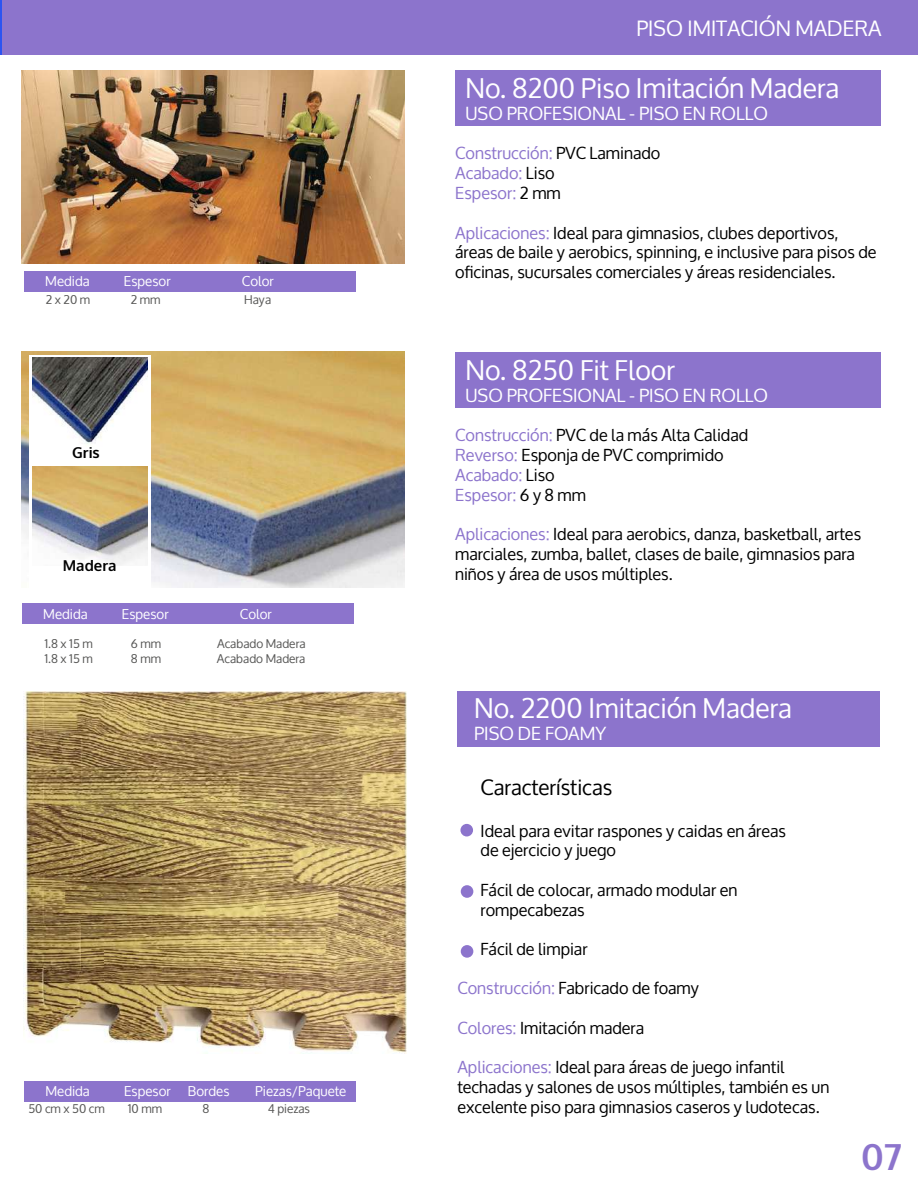
<style>
.page{position:relative;width:918px;height:1188px;background:#fff}
.page>*{position:absolute;margin:0;border:0;box-sizing:border-box;transform-origin:0 0}
.t1{font:700 36px "Oxygen";color:#8c74cc}
.t2{font:27px "Oxygen";color:#fff}
.t3{font:21px "Oxygen";color:#fff}
.t4{font:21px "Oxygen";color:#000}
.t5{font:18px "Oxygen";color:#fff}
.t6{font:16.5px/19.8px "Oxygen";color:#000}
.t7{font:16.5px/19.8px "Oxygen";color:#8c74cc}
.t8{font:700 15px "Oxygen";color:#000}
.t9{font:13.5px "Oxygen";color:#fff}
.t10{font:12px "Oxygen";color:#575756}
.s1{color:#000}
.s2{color:#8c74cc}
</style>
<div class="page">
<div style="left:0;top:0;width:918px;height:54px;background:#8c74cc"></div>
<div style="left:455px;top:70px;width:425px;height:56px;background:#8c74cc"></div>
<div style="left:455px;top:352px;width:425px;height:55px;background:#8c74cc"></div>
<img style="left:22px;top:71px;width:382px;height:192px">
<img style="left:22px;top:351px;width:382px;height:237px">
<div style="left:24px;top:271px;width:331px;height:21px;background:#8c74cc"></div>
<div style="left:22px;top:604px;width:332px;height:20px;background:#8c74cc"></div>
<div style="left:29px;top:355px;width:121px;height:237px;background:#fff"></div>
<img style="left:32px;top:357px;width:115px;height:87px">
<img style="left:32px;top:466px;width:115px;height:99px">
<hr style="left:0;top:0;width:1px;height:54px;background:#2c54f1">
<img style="left:24px;top:692px;width:382px;height:361px">
<div style="left:457px;top:692px;width:423px;height:55px;background:#8c74cc"></div>
<div style="left:460px;top:824px;width:13px;height:12px;background:#8c74cc;border-radius:50%"></div>
<div style="left:461px;top:885px;width:12px;height:13px;background:#8c74cc;border-radius:50%"></div>
<div style="left:461px;top:945px;width:12px;height:13px;background:#8c74cc;border-radius:50%"></div>
<div style="left:24px;top:1081px;width:332px;height:21px;background:#8c74cc"></div>
<p class="t9" style="left:45px;top:273px;width:46px">Medida</p>
<p class="t9" style="left:124px;top:273px;width:48px">Espesor</p>
<p class="t9" style="left:242px;top:273px;width:33px">Color</p>
<p class="t10" style="left:46px;top:292px;width:46px">2 x 20 m</p>
<p class="t10" style="left:131px;top:292px;width:31px">2 mm</p>
<p class="t10" style="left:244px;top:292px;width:28px">Haya</p>
<p class="t8" style="left:72px;top:443px;width:29px">Gris</p>
<p class="t8" style="left:63px;top:556px;width:55px">Madera</p>
<p class="t9" style="left:43px;top:605px;width:46px">Medida</p>
<p class="t9" style="left:122px;top:605px;width:48px">Espesor</p>
<p class="t9" style="left:240px;top:605px;width:33px">Color</p>
<p class="t10" style="left:44px;top:637px;width:50px">1.8 x 15 m</p>
<p class="t10" style="left:131px;top:637px;width:32px">6 mm</p>
<p class="t10" style="left:217px;top:637px;width:90px">Acabado Madera</p>
<p class="t10" style="left:44px;top:651px;width:50px">1.8 x 15 m</p>
<p class="t10" style="left:131px;top:651px;width:32px">8 mm</p>
<p class="t10" style="left:217px;top:651px;width:90px">Acabado Madera</p>
<p class="t9" style="left:45px;top:1083px;width:46px">Medida</p>
<p class="t9" style="left:124px;top:1083px;width:48px">Espesor</p>
<p class="t9" style="left:188px;top:1083px;width:43px">Bordes</p>
<p class="t9" style="left:255px;top:1083px;width:93px">Piezas/Paquete</p>
<p class="t10" style="left:28px;top:1101px;width:78px">50 cm x 50 cm</p>
<p class="t10" style="left:128px;top:1101px;width:36px">10 mm</p>
<p class="t10" style="left:203px;top:1101px;width:8px">8</p>
<p class="t10" style="left:268px;top:1101px;width:44px">4 piezas</p>
<p class="t3" style="left:636px;top:15px;width:247px">PISO IMITACIÓN MADERA</p>
<h2 class="t2" style="left:465px;top:72px;width:375px">No. 8200 Piso Imitación Madera</h2>
<p class="t5" style="left:465px;top:102px;width:304px">USO PROFESIONAL - PISO EN ROLLO</p>
<p class="t7" style="left:455px;top:144px;width:207px">Construcción: <span class="s1">PVC Laminado<br></span>Acabado: <span class="s1">Liso<br></span>Espesor: <span class="s1">2 mm</span></p>
<p class="t6" style="left:455px;top:223px;width:423px"><span class="s2">Aplicaciones:</span> Ideal para gimnasios, clubes deportivos, áreas de baile y aerobics, spinning, e inclusive para pisos de oficinas, sucursales comerciales y áreas residenciales.</p>
<h2 class="t2" style="left:465px;top:353px;width:211px">No. 8250 Fit Floor</h2>
<p class="t5" style="left:465px;top:384px;width:304px">USO PROFESIONAL - PISO EN ROLLO</p>
<p class="t6" style="left:455px;top:426px;width:295px"><span class="s2">Construcción:</span> PVC de la más Alta Calidad<br><span class="s2">Reverso:</span> Esponja de PVC comprimido<br><span class="s2">Acabado:</span> Liso<br><span class="s2">Espesor:</span> 6 y 8 mm</p>
<p class="t6" style="left:455px;top:525px;width:408px"><span class="s2">Aplicaciones:</span> Ideal para aerobics, danza, basketball, artes marciales, zumba, ballet, clases de baile, gimnasios para niños y área de usos múltiples.</p>
<h2 class="t2" style="left:474px;top:692px;width:319px">No. 2200 Imitación Madera</h2>
<p class="t5" style="left:474px;top:722px;width:134px">PISO DE FOAMY</p>
<p class="t4" style="left:481px;top:774px;width:133px">Características</p>
<p class="t6" style="left:481px;top:821px;width:307px">Ideal para evitar raspones y caidas en áreas de ejercicio y juego</p>
<p class="t6" style="left:481px;top:881px;width:258px">Fácil de colocar, armado modular en rompecabezas</p>
<p class="t6" style="left:481px;top:940px;width:109px">Fácil de limpiar</p>
<p class="t6" style="left:457px;top:979px;width:243px"><span class="s2">Construcción:</span> Fabricado de foamy</p>
<p class="t6" style="left:457px;top:1019px;width:188px"><span class="s2">Colores:</span> Imitación madera</p>
<p class="t6" style="left:457px;top:1058px;width:374px"><span class="s2">Aplicaciones:</span> Ideal para áreas de juego infantil techadas y salones de usos múltiples, también es un excelente piso para gimnasios caseros y ludotecas.</p>
<h1 class="t1" style="left:861px;top:1134px;width:43px">07</h1>
</div>
